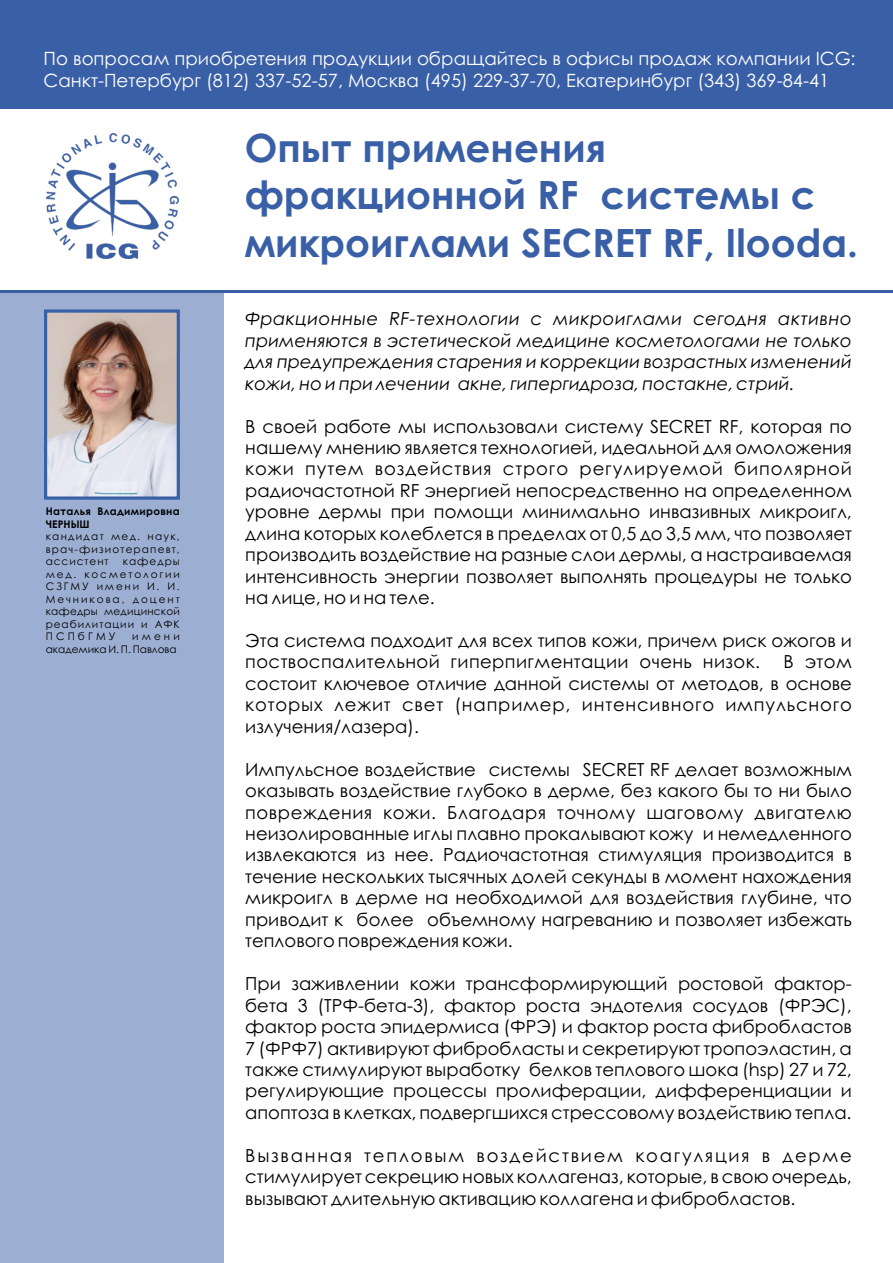
<style>
.page{position:relative;width:893px;height:1263px;background:#fff}
.page>*{position:absolute;margin:0;border:0;box-sizing:border-box;transform-origin:0 0}
.t1{font:700 39px/47.2px "Century Gothic";color:#395fa7}
.t2{font:18.3px/21.8px "Century Gothic";color:#fff}
.t3{font:18px/21.5px "Century Gothic";color:#000;text-align:justify}
.t4{font:italic 18px/21.5px "Century Gothic";color:#000;text-align:justify}
.t5{font:10.5px/12.5px "Century Gothic";letter-spacing:.09em;color:#000;text-align:justify}
.t6{font:700 10.5px/12.8px "Century Gothic";letter-spacing:.03em;color:#000}
.t7{font:10.5px/12.5px "Century Gothic";color:#000;text-align:right}
</style>
<div class="page">
<div style="left:0;top:293px;width:223px;height:970px;background:#9cafd3"></div>
<img style="left:46px;top:134px;width:132px;height:124px">
<div style="left:0;top:0;width:893px;height:109px;background:#395fa7"></div>
<hr style="left:0;top:290px;width:893px;height:3px;background:#395fa7">
<img style="left:48px;top:313px;width:128px;height:183px">
<div style="left:44px;top:309px;width:136px;height:191px;border:3px solid #395fa7"></div>
<p class="t2" style="left:44px;top:50px;width:814px">По вопросам приобретения продукции обращайтесь в офисы продаж компании ICG:<br>Санкт-Петербург (812) 337-52-57, Москва (495) 229-37-70, Екатеринбург (343) 369-84-41</p>
<p class="t6" style="left:46px;top:506px;width:136px">Наталья Владимировна<br>ЧЕРНЫШ</p>
<p class="t5" style="left:46px;top:531px;width:136px">кандидат мед. наук, врач-физиотерапевт, ассистент</p>
<p class="t5" style="left:46px;top:556px;width:136px;text-indent:77px">кафедры мед. косметологии СЗГМУ имени И. И.<br>Мечникова, доцент кафедры медицинской реабилитации и АФК ПСПбГМУ</p>
<p class="t7" style="left:46px;top:631px;width:136px">имени<br>академика И. П. Павлова</p>
<h1 class="t1" style="left:245px;top:128px;width:615px">Опыт применения фракционной RF системы с микроиглами SECRET RF, Ilooda.</h1>
<p class="t4" style="left:245px;top:310px;width:608px">Фракционные RF-технологии с микроиглами сегодня активно применяются в эстетической медицине косметологами не только для предупреждения старения и коррекции возрастных изменений кожи, но и при лечении акне, гипергидроза, постакне, стрий.</p>
<p class="t3" style="left:245px;top:417px;width:608px">В своей работе мы использовали систему SECRET RF, которая по нашему мнению является технологией, идеальной для омоложения кожи путем воздействия строго регулируемой биполярной радиочастотной RF энергией непосредственно на определенном уровне дермы при помощи минимально инвазивных микроигл, длина которых колеблется в пределах от 0,5 до 3,5 мм, что позволяет производить воздействие на разные слои дермы, а настраиваемая интенсивность энергии позволяет выполнять процедуры не только на лице, но и на теле.</p>
<p class="t3" style="left:245px;top:631px;width:608px">Эта система подходит для всех типов кожи, причем риск ожогов и поствоспалительной гиперпигментации очень низок.</p>
<p class="t3" style="left:245px;top:653px;width:608px;text-indent:538px">В этом состоит ключевое отличие данной системы от методов, в основе которых лежит свет (например, интенсивного импульсного излучения/лазера).</p>
<p class="t3" style="left:245px;top:760px;width:608px">Импульсное воздействие системы SECRET RF делает возможным оказывать воздействие глубоко в дерме, без какого бы то ни было повреждения кожи. Благодаря точному шаговому двигателю неизолированные иглы плавно прокалывают кожу и немедленного извлекаются из нее. Радиочастотная стимуляция производится в течение нескольких тысячных долей секунды в момент нахождения микроигл в дерме на необходимой для воздействия глубине, что приводит к более объемному нагреванию и позволяет избежать теплового повреждения кожи.</p>
<p class="t3" style="left:245px;top:974px;width:608px">При заживлении кожи трансформирующий ростовой фактор&shy;бета 3 (ТРФ-бета-3), фактор роста эндотелия сосудов (ФРЭС), фактор роста эпидермиса (ФРЭ) и фактор роста фибробластов 7 (ФРФ7) активируют фибробласты и секретируют тропоэластин, а также стимулируют выработку белков теплового шока (hsp) 27 и 72, регулирующие процессы пролиферации, дифференциации и апоптоза в клетках, подвергшихся стрессовому воздействию тепла.</p>
<p class="t3" style="left:245px;top:1146px;width:608px">Вызванная тепловым воздействием коагуляция в дерме стимулирует секрецию новых коллагеназ, которые, в свою очередь, вызывают длительную активацию коллагена и фибробластов.</p>
</div>
